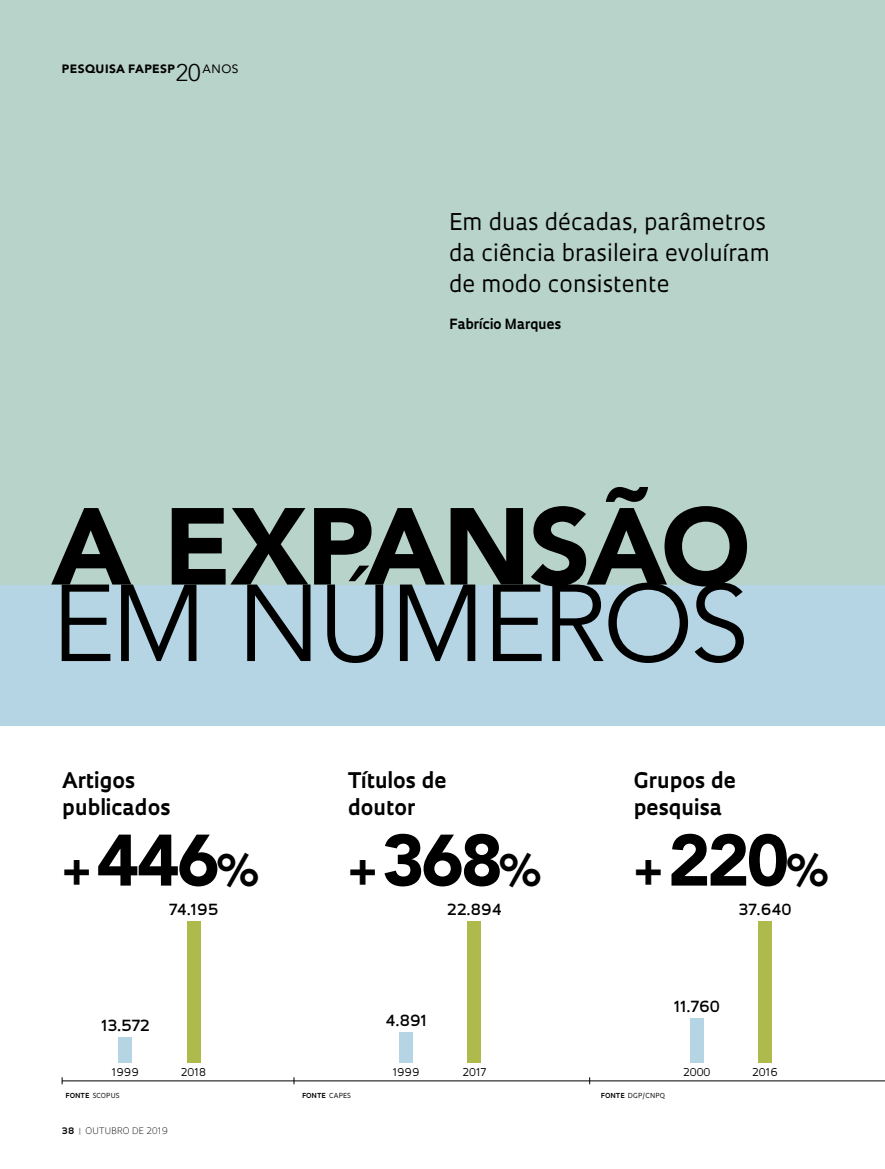
<style>
.page{position:relative;width:885px;height:1169px;background:#fff}
.page>*{position:absolute;margin:0;border:0;box-sizing:border-box;transform-origin:0 0}
.t1{font:900 108px "Avenir";letter-spacing:-.03em;color:#000}
.t2{font:108px "Avenir";letter-spacing:-.03em;color:#000}
.t3{font:900 72px "Avenir";letter-spacing:-.045em;color:#000}
.t4{font:22.5px/31px "Oculum";color:#000}
.t5{font:700 21px/27px "Oculum";color:#000}
.t6{font:600 15px "Oculum";color:#000}
.t7{font:700 13.65px "Oculum";letter-spacing:-.005em;color:#000}
.t8{font:900 12px "Avenir";letter-spacing:.035em;color:#000}
.t9{font:10.5px "Oculum";color:#000}
.t10{font:300 8.7px "Oculum";letter-spacing:.015em;color:#000}
.t11{font:6.75px "Oculum";letter-spacing:.01em;color:#000}
.t12{font:700 6.75px "Oculum";letter-spacing:.02em;color:#000}
.s1{font-weight:300;font-size:24px}
.s2{font-weight:400}
.s3{font-size:45px}
.s4{font-weight:700}
.s5{font-weight:700;color:#939598}
</style>
<div class="page">
<div style="left:0;top:584px;width:885px;height:142px;background:#b5d5e5"></div>
<div style="left:0;top:0;width:885px;height:584px;background:#b8d3ca"></div>
<div style="left:187px;top:921px;width:13px;height:141px;background:#afba4c"></div>
<div style="left:119px;top:1036px;width:13px;height:26px;background:#b5d5e5"></div>
<div style="left:468px;top:921px;width:13px;height:141px;background:#afba4c"></div>
<div style="left:399px;top:1032px;width:14px;height:30px;background:#b5d5e5"></div>
<div style="left:758px;top:921px;width:14px;height:141px;background:#afba4c"></div>
<div style="left:690px;top:1018px;width:14px;height:44px;background:#b5d5e5"></div>
<hr style="left:62px;top:1080px;width:823px;height:1px;background:#000">
<p class="t8" style="left:62px;top:61px;width:9px">PES</p>
<p class="t8" style="left:85px;top:61px;width:155px">QUISA FAPESP<span class="s1">20</span> <span class="s2">ANOS</span></p>
<p class="t4" style="left:449px;top:206px;width:322px">Em duas décadas, parâmetros da ciência brasileira evoluíram de modo consistente</p>
<p class="t7" style="left:449px;top:315px;width:113px">Fabrício Marques</p>
<h1 class="t1" style="left:51px;top:481px;width:701px">A EXPANSÃO</h1>
<h1 class="t2" style="left:51px;top:561px;width:700px">EM NÚMEROS</h1>
<p class="t5" style="left:62px;top:765px;width:110px">Artigos publicados</p>
<p class="t5" style="left:348px;top:765px;width:100px">Títulos de doutor</p>
<p class="t5" style="left:633px;top:765px;width:104px">Grupos de pesquisa</p>
<h2 class="t3" style="left:62px;top:817px;width:198px"><span class="s3">+</span>446<span class="s3">%</span></h2>
<h2 class="t3" style="left:348px;top:817px;width:195px"><span class="s3">+</span>368<span class="s3">%</span></h2>
<h2 class="t3" style="left:633px;top:817px;width:196px"><span class="s3">+</span>220<span class="s3">%</span></h2>
<p class="t6" style="left:169px;top:899px;width:51px">74.195</p>
<p class="t6" style="left:447px;top:899px;width:56px">22.894</p>
<p class="t6" style="left:739px;top:899px;width:54px">37.640</p>
<p class="t6" style="left:674px;top:996px;width:47px">11.760</p>
<p class="t6" style="left:101px;top:1014px;width:50px">13.572</p>
<p class="t6" style="left:385px;top:1010px;width:43px">4.891</p>
<p class="t9" style="left:112px;top:1064px;width:28px">1999</p>
<p class="t9" style="left:181px;top:1064px;width:27px">2018</p>
<p class="t9" style="left:393px;top:1064px;width:28px">1999</p>
<p class="t9" style="left:462px;top:1064px;width:25px">2017</p>
<p class="t9" style="left:683px;top:1064px;width:29px">2000</p>
<p class="t9" style="left:752px;top:1064px;width:27px">2016</p>
<p class="t11" style="left:66px;top:1091px;width:55px"><span class="s4">Fonte</span> Scopus</p>
<p class="t12" style="left:302px;top:1091px;width:46px">Fonte <span class="s2">Capes</span></p>
<p class="t11" style="left:601px;top:1091px;width:66px"><span class="s4">Fonte</span> DGP/CNPq</p>
<p class="t10" style="left:62px;top:1124px;width:108px"><span class="s4">38</span> <span class="s5">|</span> OUTUBRO DE 2019</p>
</div>
